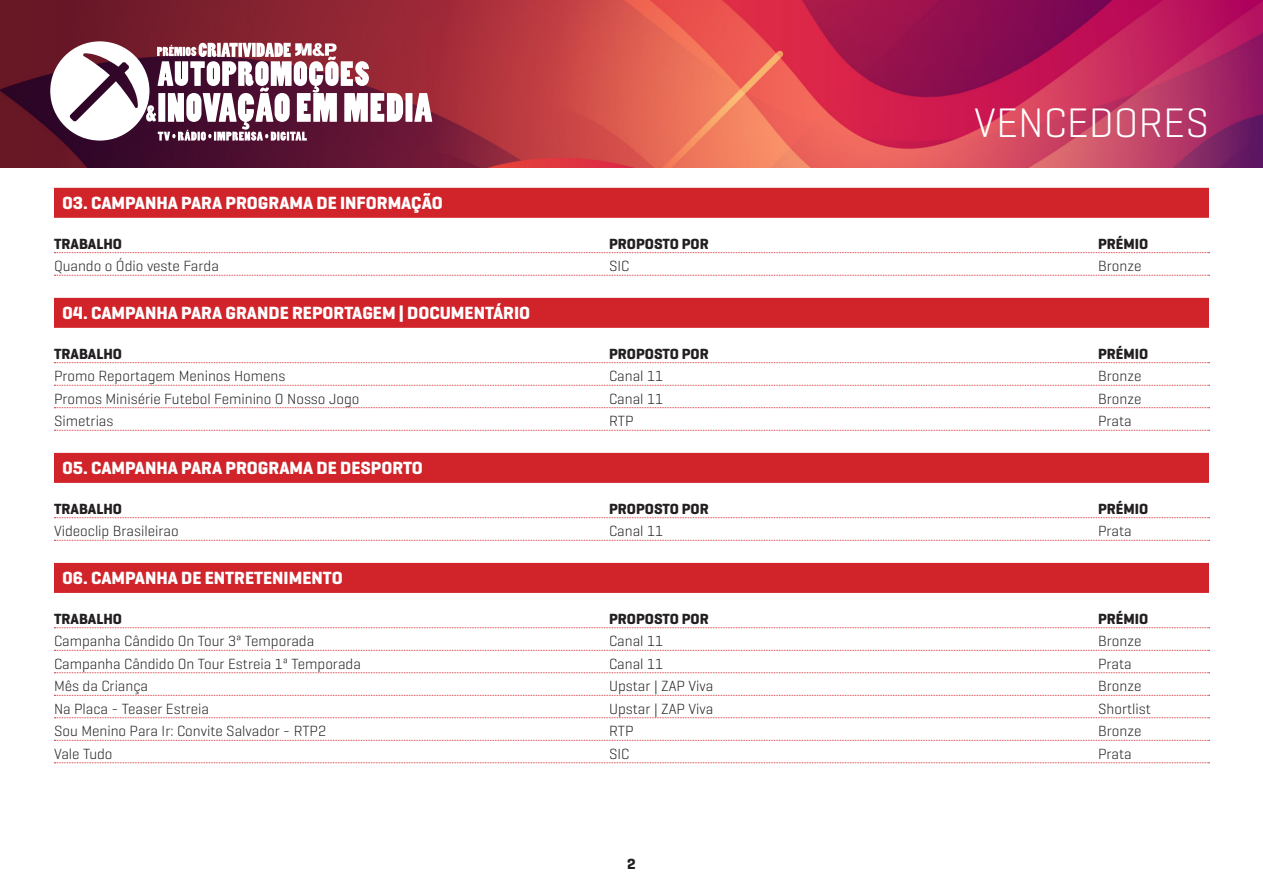
<style>
.page{position:relative;width:1263px;height:893px;background:#fff}
.page>*{position:absolute;margin:0;border:0;box-sizing:border-box;transform-origin:0 0}
.t1{font:300 42px "Geogrotesque";color:#fff}
.tit{font:700 18px "Geogrotesque";color:#fff}
.t2{font:300 15px "Geogrotesque";color:#231f20}
.t3{font:700 15px "Geogrotesque";color:#231f20}
</style>
<div class="page">
<img style="left:0;top:0;width:1263px;height:168px">
<div style="left:54px;top:188px;width:1155px;height:30px;background:#d1232a"></div>
<svg style="left:54px;top:252px;width:1155px;height:1px"></svg>
<svg style="left:54px;top:275px;width:1155px;height:1px"></svg>
<div style="left:54px;top:298px;width:1155px;height:30px;background:#d1232a"></div>
<svg style="left:54px;top:362px;width:1155px;height:1px"></svg>
<svg style="left:54px;top:385px;width:1155px;height:1px"></svg>
<svg style="left:54px;top:407px;width:1155px;height:1px"></svg>
<svg style="left:54px;top:430px;width:1155px;height:1px"></svg>
<div style="left:54px;top:453px;width:1155px;height:30px;background:#d1232a"></div>
<svg style="left:54px;top:517px;width:1155px;height:1px"></svg>
<svg style="left:54px;top:540px;width:1155px;height:1px"></svg>
<div style="left:54px;top:563px;width:1155px;height:30px;background:#d1232a"></div>
<svg style="left:54px;top:627px;width:1155px;height:1px"></svg>
<svg style="left:54px;top:650px;width:1155px;height:1px"></svg>
<svg style="left:54px;top:672px;width:1155px;height:1px"></svg>
<svg style="left:54px;top:695px;width:1155px;height:1px"></svg>
<svg style="left:54px;top:717px;width:1155px;height:1px"></svg>
<svg style="left:54px;top:740px;width:1155px;height:1px"></svg>
<svg style="left:54px;top:762px;width:1155px;height:1px"></svg>
<div style="left:405px;top:93px;width:7px;height:29px;background:#fff"></div>
<svg style="left:414px;top:93px;width:18px;height:29px"></svg>
<svg style="left:50px;top:41px;width:353px;height:100px"></svg>
<p class="t1" style="left:974px;top:96px;width:236px">VENCEDORES</p>
<p class="tit" style="left:63px;top:192px;width:382px">03. CAMPANHA PARA PROGRAMA DE INFORMAÇÃO</p>
<p class="t3" style="left:54px;top:234px;width:70px">TRABALHO</p>
<p class="t3" style="left:609px;top:234px;width:101px">PROPOSTO POR</p>
<p class="t3" style="left:1098px;top:234px;width:52px">PRÉMIO</p>
<p class="t2" style="left:54px;top:257px;width:166px">Quando o Ódio veste Farda</p>
<p class="t2" style="left:609px;top:257px;width:22px">SIC</p>
<p class="t2" style="left:1098px;top:257px;width:45px">Bronze</p>
<p class="tit" style="left:63px;top:302px;width:469px">04. CAMPANHA PARA GRANDE REPORTAGEM | DOCUMENTÁRIO</p>
<p class="t3" style="left:54px;top:344px;width:70px">TRABALHO</p>
<p class="t3" style="left:609px;top:344px;width:101px">PROPOSTO POR</p>
<p class="t3" style="left:1098px;top:344px;width:52px">PRÉMIO</p>
<p class="t2" style="left:54px;top:367px;width:233px">Promo Reportagem Meninos Homens</p>
<p class="t2" style="left:609px;top:367px;width:56px">Canal 11</p>
<p class="t2" style="left:1098px;top:367px;width:45px">Bronze</p>
<p class="t2" style="left:54px;top:389px;width:307px">Promos Minisérie Futebol Feminino O Nosso Jogo</p>
<p class="t2" style="left:609px;top:389px;width:56px">Canal 11</p>
<p class="t2" style="left:1098px;top:389px;width:45px">Bronze</p>
<p class="t2" style="left:54px;top:412px;width:61px">Simetrias</p>
<p class="t2" style="left:609px;top:412px;width:26px">RTP</p>
<p class="t2" style="left:1098px;top:412px;width:35px">Prata</p>
<p class="tit" style="left:63px;top:457px;width:362px">05. CAMPANHA PARA PROGRAMA DE DESPORTO</p>
<p class="t3" style="left:54px;top:499px;width:70px">TRABALHO</p>
<p class="t3" style="left:609px;top:499px;width:101px">PROPOSTO POR</p>
<p class="t3" style="left:1098px;top:499px;width:52px">PRÉMIO</p>
<p class="t2" style="left:54px;top:522px;width:126px">Videoclip Brasileirao</p>
<p class="t2" style="left:609px;top:522px;width:56px">Canal 11</p>
<p class="t2" style="left:1098px;top:522px;width:35px">Prata</p>
<p class="tit" style="left:63px;top:567px;width:282px">06. CAMPANHA DE ENTRETENIMENTO</p>
<p class="t3" style="left:54px;top:609px;width:70px">TRABALHO</p>
<p class="t3" style="left:609px;top:609px;width:101px">PROPOSTO POR</p>
<p class="t3" style="left:1098px;top:609px;width:52px">PRÉMIO</p>
<p class="t2" style="left:54px;top:632px;width:262px">Campanha Cândido On Tour 3ª Temporada</p>
<p class="t2" style="left:609px;top:632px;width:56px">Canal 11</p>
<p class="t2" style="left:1098px;top:632px;width:45px">Bronze</p>
<p class="t2" style="left:54px;top:654px;width:308px">Campanha Cândido On Tour Estreia 1ª Temporada</p>
<p class="t2" style="left:609px;top:654px;width:56px">Canal 11</p>
<p class="t2" style="left:1098px;top:654px;width:35px">Prata</p>
<p class="t2" style="left:54px;top:677px;width:96px">Mês da Criança</p>
<p class="t2" style="left:609px;top:677px;width:106px">Upstar | ZAP Viva</p>
<p class="t2" style="left:1098px;top:677px;width:45px">Bronze</p>
<p class="t2" style="left:54px;top:699px;width:157px">Na Placa - Teaser Estreia</p>
<p class="t2" style="left:609px;top:699px;width:106px">Upstar | ZAP Viva</p>
<p class="t2" style="left:1098px;top:699px;width:54px">Shortlist</p>
<p class="t2" style="left:54px;top:722px;width:274px">Sou Menino Para Ir: Convite Salvador - RTP2</p>
<p class="t2" style="left:609px;top:722px;width:26px">RTP</p>
<p class="t2" style="left:1098px;top:722px;width:45px">Bronze</p>
<p class="t2" style="left:54px;top:744px;width:60px">Vale Tudo</p>
<p class="t2" style="left:609px;top:744px;width:22px">SIC</p>
<p class="t2" style="left:1098px;top:744px;width:35px">Prata</p>
<p class="t3" style="left:627px;top:855px;width:10px">2</p>
</div>
